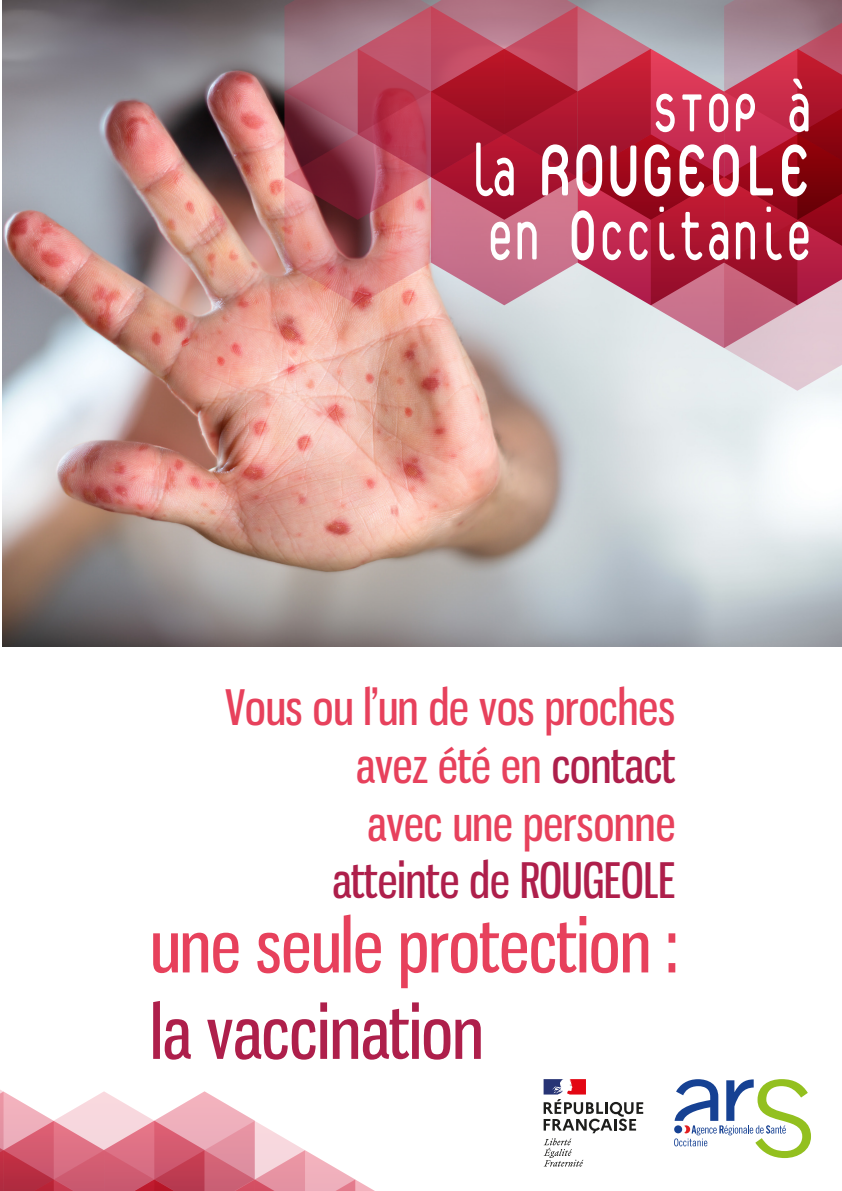
<style>
.page{position:relative;width:842px;height:1191px;background:#fff}
.page>*{position:absolute;margin:0;border:0;box-sizing:border-box;transform-origin:0 0}
.t1{font:108px "Platelet OT";letter-spacing:-.025em;color:#fff;scale:.72 1}
.t2{font:80px "Platelet OT";color:#fff;scale:.72 1}
.t3{font:72px "Gnuolane Rg";color:#e7415c}
.t4{font:72px "Gnuolane Rg";color:#ae1f4b}
.t5{font:48px/57.6px "Gnuolane Rg";color:#e7415c;text-align:justify}
.t6{font:48px "Gnuolane Rg";color:#ae1f4b}
.s1{font-size:80px}
.s2{font-size:104px}
.s3{color:#ae1f4b}
</style>
<div class="page">
<img style="left:2px;top:1px;width:840px;height:646px">
<svg style="left:0;top:1090px;width:375px;height:101px"></svg>
<img style="left:284px;top:0;width:558px;height:391px">
<svg style="left:674px;top:1079px;width:137px;height:79px"></svg>
<svg style="left:544px;top:1079px;width:99px;height:87px"></svg>
<h2 class="t2" style="left:652px;top:73px;width:224px">STOP à</h2>
<h1 class="t1" style="left:470px;top:116px;width:477px"><span class="s1">la</span> ROUGEOLE</h1>
<h2 class="t2" style="left:487px;top:201px;width:453px">en <span class="s2">O</span>ccitanie</h2>
<p class="t5" style="left:356px;top:678px;width:321px;text-indent:-131px">Vous ou l’un de vos proches avez été en <span class="s3">contact </span>avec une personne</p>
<p class="t6" style="left:333px;top:851px;width:344px">atteinte de ROUGEOLE</p>
<h3 class="t3" style="left:150px;top:902px;width:529px">une seule protection :</h3>
<h3 class="t4" style="left:150px;top:988px;width:335px">la vaccination</h3>
</div>
